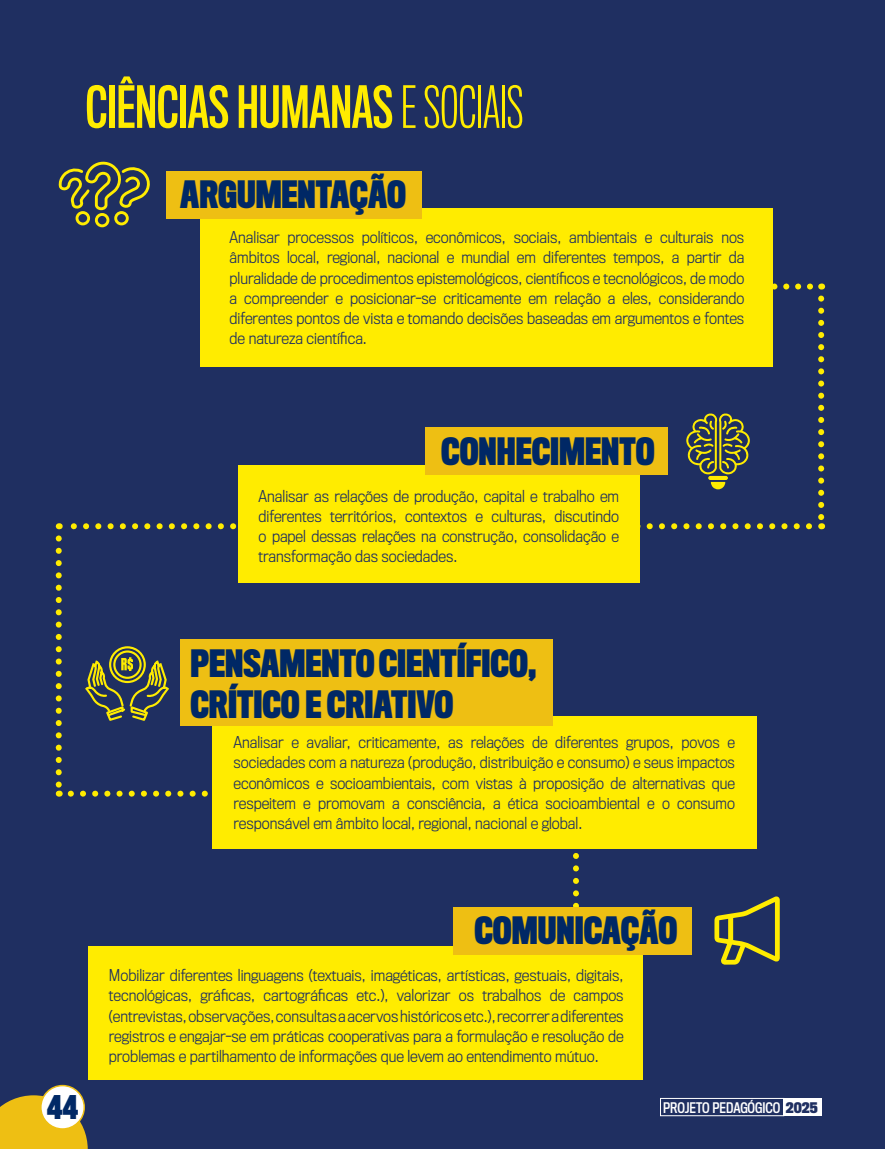
<style>
.page{position:relative;width:885px;height:1149px;background:#fff}
.page>*{position:absolute;margin:0;border:0;box-sizing:border-box;transform-origin:0 0}
.t1{font:53.4px "Titling Gothic FB Comp Standard";color:#ffec00}
.t2{font:700 34.65px/41.5px "Titling Gothic FB Comp";color:#002865}
.t3{font:700 30px "Titling Gothic FB Comp";color:#012966}
.t4{font:300 15.15px/20.2px "Titling Gothic FB Narrow";color:#1f2f61;text-align:justify}
.t5{font:13.5px "Titling Gothic FB Cond Standard";color:#fff}
.s1{font-family:"Titling Gothic FB Comp";font-weight:300}
.s2{font-family:"Titling Gothic FB Cond";font-weight:700;color:#1f2f61}
</style>
<div class="page">
<div style="left:0;top:0;width:884px;height:1148px;background:#1f2f61"></div>
<svg style="left:0;top:1094px;width:88px;height:54px;background:#d6ae1b"></svg>
<div style="left:41px;top:1085px;width:43px;height:43px;background:#fff;border-radius:50%"></div>
<div style="left:40px;top:1084px;width:45px;height:45px;border:2px solid #eebf13;border-radius:50%"></div>
<svg style="left:774px;top:283px;width:39px;height:6px"></svg>
<svg style="left:71px;top:790px;width:137px;height:6px"></svg>
<svg style="left:818px;top:298px;width:6px;height:231px"></svg>
<svg style="left:59px;top:523px;width:750px;height:6px"></svg>
<svg style="left:56px;top:538px;width:6px;height:258px"></svg>
<svg style="left:573px;top:848px;width:6px;height:58px"></svg>
<div style="left:88px;top:945px;width:554px;height:133px;background:#ffec00"></div>
<div style="left:201px;top:208px;width:572px;height:159px;background:#ffec00"></div>
<div style="left:238px;top:465px;width:401px;height:118px;background:#ffec00"></div>
<div style="left:212px;top:716px;width:544px;height:132px;background:#ffec00"></div>
<hr style="left:708px;top:476px;width:19px;height:4px;background:#ffec00;border-radius:2px">
<svg style="left:710px;top:482px;width:15px;height:7px"></svg>
<svg style="left:686px;top:413px;width:63px;height:61px"></svg>
<svg style="left:58px;top:161px;width:92px;height:67px"></svg>
<svg style="left:85px;top:646px;width:84px;height:75px"></svg>
<svg style="left:714px;top:896px;width:65px;height:68px"></svg>
<div style="left:166px;top:171px;width:255px;height:47px;background:#eebf13"></div>
<div style="left:425px;top:427px;width:243px;height:48px;background:#eebf13"></div>
<div style="left:180px;top:639px;width:373px;height:86px;background:#eebf13"></div>
<div style="left:453px;top:906px;width:238px;height:48px;background:#eebf13"></div>
<div style="left:660px;top:1097px;width:124px;height:18px;border:1px solid #fff"></div>
<div style="left:782px;top:1097px;width:39px;height:18px;background:#fff"></div>
<h1 class="t1" style="left:86px;top:77px;width:439px">CIÊNCIAS HUMANAS <span class="s1">E SOCIAIS</span></h1>
<h2 class="t2" style="left:180px;top:175px;width:227px">ARGUMENTAÇÃO</h2>
<p class="t4" style="left:229px;top:227px;width:516px">Analisar processos políticos, econômicos, sociais, ambientais e culturais nos âmbitos local, regional, nacional e mundial em diferentes tempos, a partir da pluralidade de procedimentos epistemológicos, científicos e tecnológicos, de modo a compreender e posicionar-se criticamente em relação a eles, considerando diferentes pontos de vista e tomando decisões baseadas em argumentos e fontes de natureza científica.</p>
<h2 class="t2" style="left:441px;top:432px;width:215px">CONHECIMENTO</h2>
<p class="t4" style="left:258px;top:486px;width:362px">Analisar as relações de produção, capital e trabalho em diferentes territórios, contextos e culturas, discutindo o papel dessas relações na construção, consolidação e transformação das sociedades.</p>
<h2 class="t2" style="left:190px;top:643px;width:347px">PENSAMENTO CIENTÍFICO,<br>CRÍTICO E CRIATIVO</h2>
<p class="t4" style="left:233px;top:732px;width:503px">Analisar e avaliar, criticamente, as relações de diferentes grupos, povos e sociedades com a natureza (produção, distribuição e consumo) e seus impactos econômicos e socioambientais, com vistas à proposição de alternativas que respeitem e promovam a consciência, a ética socioambiental e o consumo responsável em âmbito local, regional, nacional e global.</p>
<h3 class="t3" style="left:47px;top:1090px;width:32px">44</h3>
<h2 class="t2" style="left:474px;top:910px;width:204px">COMUNICAÇÃO</h2>
<p class="t4" style="left:109px;top:965px;width:516px">Mobilizar diferentes linguagens (textuais, imagéticas, artísticas, gestuais, digitais, tecnológicas, gráficas, cartográficas etc.), valorizar os trabalhos de campos (entrevistas, observações, consultas a acervos históricos etc.), recorrer a diferentes registros e engajar-se em práticas cooperativas para a formulação e resolução de problemas e partilhamento de informações que levem ao entendimento mútuo.</p>
<p class="t5" style="left:663px;top:1099px;width:156px">PROJETO PEDAGÓGICO <span class="s2">2025</span></p>
</div>
